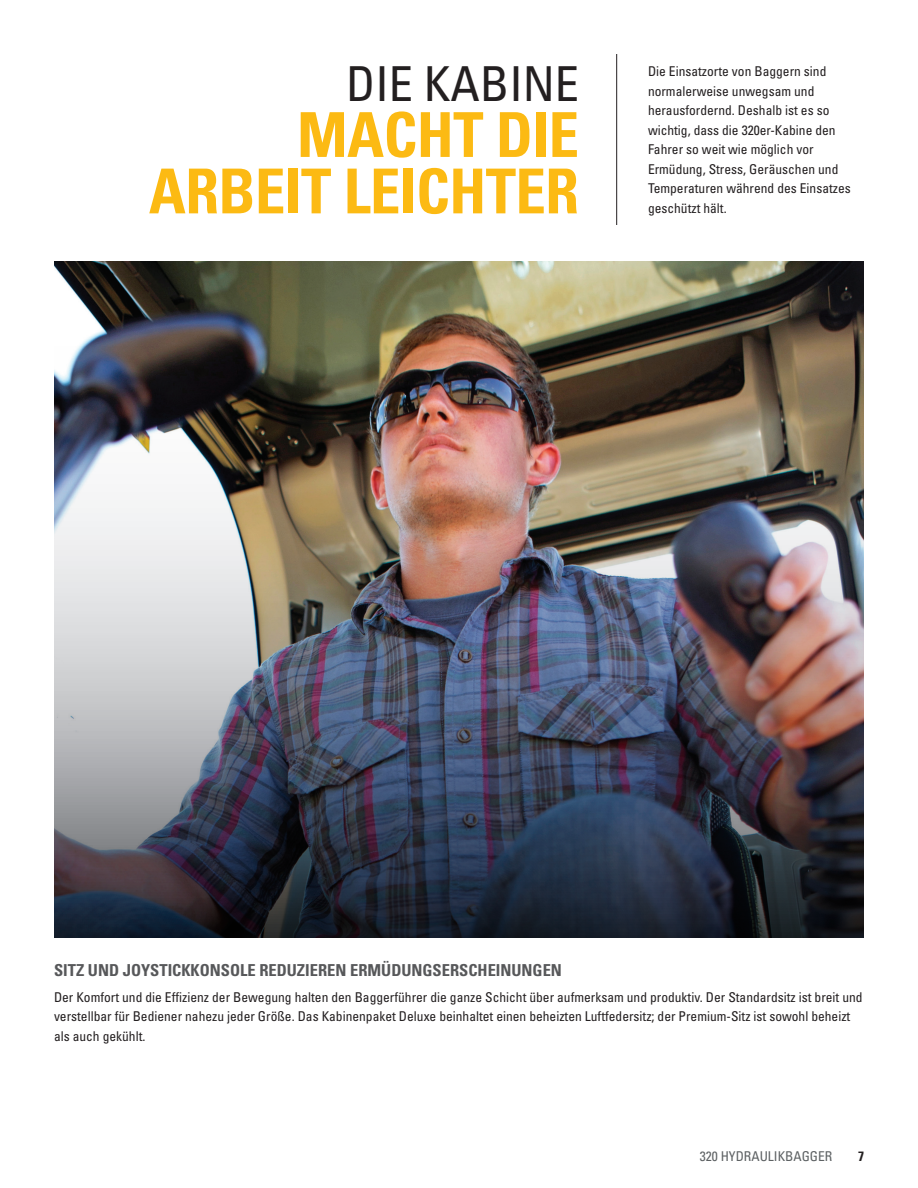
<style>
.page{position:relative;width:918px;height:1188px;background:#fff}
.page>*{position:absolute;margin:0;border:0;box-sizing:border-box;transform-origin:0 0}
.t1{font:700 condensed 61.95px/56.4px "Univers LT Std";letter-spacing:-.01em;color:#fcba13;text-align:right}
.t2{font:condensed 48.15px "Univers LT Std";color:#231f20}
.t3{font:700 condensed 16.5px "Univers LT Std";color:#57585a}
.t4{font:condensed 13.5px/19.5px "Univers LT Std";color:#231f20}
.t5{font:condensed 13.5px "Univers LT Std";color:#5d6163}
.t6{font:700 condensed 13.5px "Univers LT Std";color:#231f20}
</style>
<div class="page">
<img style="left:54px;top:261px;width:810px;height:676px">
<hr style="left:616px;top:54px;width:1px;height:171px;background:#231f20">
<h2 class="t2" style="left:346px;top:53px;width:234px">DIE KABINE</h2>
<h1 class="t1" style="left:149px;top:106px;width:432px">MACHT DIE<br>ARBEIT LEICHTER</h1>
<p class="t4" style="left:648px;top:61px;width:204px">Die Einsatzorte von Baggern sind normalerweise unwegsam und herausfordernd. Deshalb ist es so wichtig, dass die 320er-Kabine den<br>Fahrer so weit wie möglich vor<br>Ermüdung, Stress, Geräuschen und<br>Temperaturen während des Einsatzes geschützt hält.</p>
<p class="t3" style="left:54px;top:960px;width:509px">SITZ UND JOYSTICKKONSOLE REDUZIEREN ERMÜDUNGSERSCHEINUNGEN</p>
<p class="t4" style="left:54px;top:987px;width:810px">Der Komfort und die Effizienz der Bewegung halten den Baggerführer die ganze Schicht über aufmerksam und produktiv. Der Standardsitz ist breit und verstellbar für Bediener nahezu jeder Größe. Das Kabinenpaket Deluxe beinhaltet einen beheizten Luftfedersitz; der Premium-Sitz ist sowohl beheizt als auch gekühlt.</p>
<p class="t5" style="left:700px;top:1147px;width:134px">320 HYDRAULIKBAGGER</p>
<p class="t6" style="left:858px;top:1148px;width:7px">7</p>
</div>
